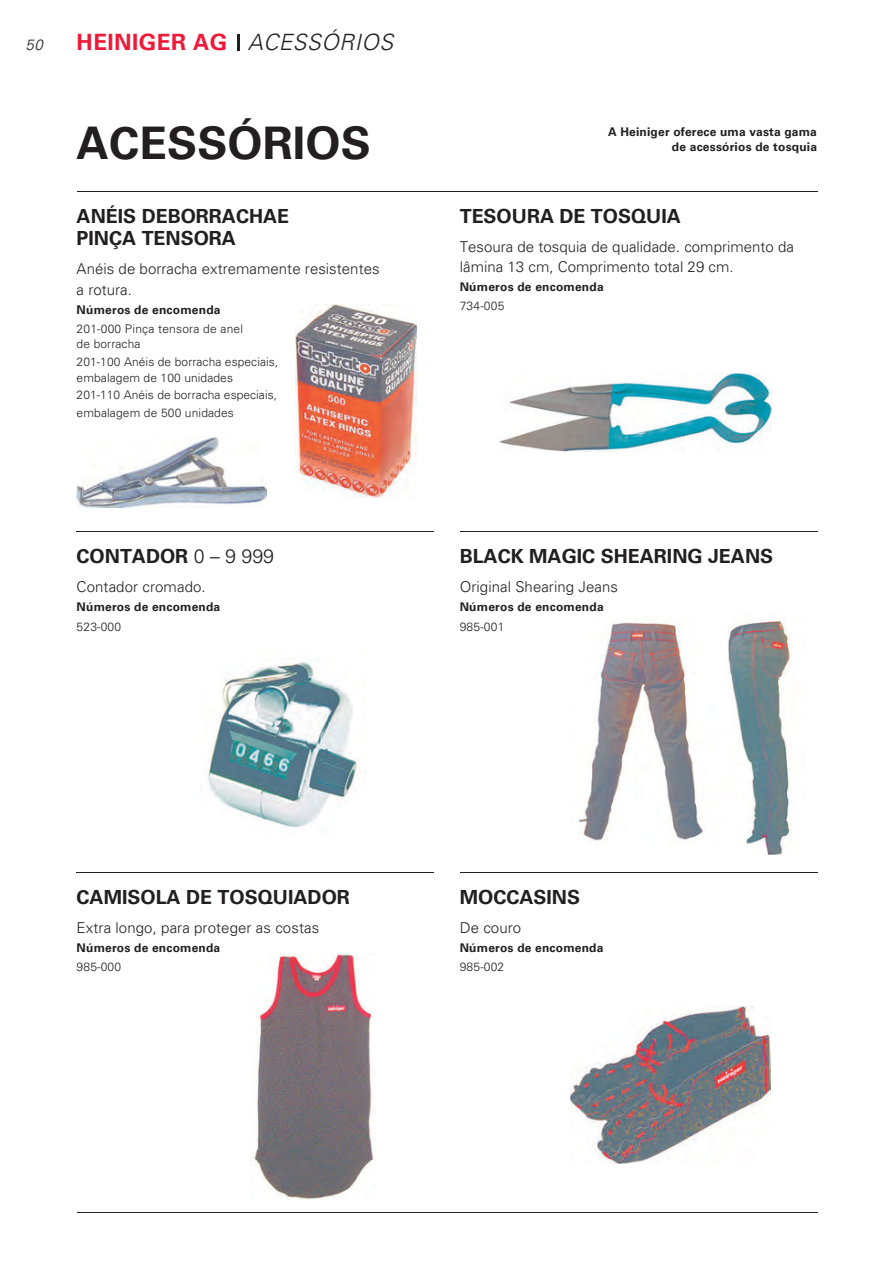
<style>
.page{position:relative;width:894px;height:1264px;background:#fff}
.page>*{position:absolute;margin:0;border:0;box-sizing:border-box;transform-origin:0 0}
.t1{font:700 45px "Univers LT Pro 65";letter-spacing:.005em;color:#231f20}
.t2{font:700 22.5px "Univers LT Pro 65";letter-spacing:.02em;color:#ed1a3a}
.t3{font:700 19.5px/22.5px "Univers LT Pro 65";color:#231f20}
.t4{font:300 15px/20.2px "Univers LT Pro 45";letter-spacing:.005em;color:#231f20}
.t5{font:italic 300 15px "Univers LT Pro 45";color:#231f20}
.t6{font:300 12px/17px "Univers LT Pro 45";letter-spacing:.01em;color:#231f20}
.t7{font:700 12px/15px "Univers LT Pro 65";letter-spacing:.015em;color:#231f20;text-align:right}
.s1{font-family:"Univers LT Pro 45";font-weight:300;font-style:italic;color:#231f20}
.s2{font-family:"Univers LT Pro 45";font-weight:300}
</style>
<div class="page">
<img style="left:76px;top:436px;width:190px;height:71px">
<img style="left:296px;top:305px;width:120px;height:192px">
<img style="left:499px;top:374px;width:271px;height:77px">
<hr style="left:77px;top:531px;width:357px;height:1px;background:#231f20">
<hr style="left:77px;top:872px;width:357px;height:1px;background:#231f20">
<hr style="left:77px;top:191px;width:740px;height:1px;background:#231f20">
<hr style="left:77px;top:1212px;width:740px;height:1px;background:#231f20">
<hr style="left:459px;top:531px;width:358px;height:1px;background:#231f20">
<hr style="left:459px;top:872px;width:358px;height:1px;background:#231f20">
<img style="left:728px;top:620px;width:63px;height:234px">
<img style="left:578px;top:622px;width:126px;height:222px">
<img style="left:250px;top:954px;width:124px;height:245px">
<img style="left:570px;top:1006px;width:200px;height:157px">
<img style="left:207px;top:662px;width:151px;height:166px">
<svg style="left:237px;top:34px;width:2px;height:16px"></svg>
<p class="t5" style="left:26px;top:39px;width:19px">50</p>
<h2 class="t2" style="left:77px;top:33px;width:318px">HEINIGER AG <span class="s1">ACESSÓRIOS</span></h2>
<h1 class="t1" style="left:77px;top:127px;width:295px">ACESSÓRIOS</h1>
<h3 class="t3" style="left:77px;top:207px;width:214px">ANÉIS DEBORRACHAE<br>PINÇA TENSORA</h3>
<p class="t4" style="left:77px;top:261px;width:304px">Anéis de borracha extremamente resistentes a rotura.</p>
<p class="t7" style="left:77px;top:303px;width:145px">Números de encomenda</p>
<p class="t6" style="left:77px;top:323px;width:168px;line-height:14.7px">201-000 Pinça tensora de anel de borracha</p>
<p class="t6" style="left:77px;top:354px;width:203px">201-100 Anéis de borracha especiais, embalagem de 100 unidades<br>201-110 Anéis de borracha especiais,</p>
<p class="t6" style="left:77px;top:406px;width:159px">embalagem de 500 unidades</p>
<h3 class="t3" style="left:77px;top:547px;width:199px">CONTADOR <span class="s2">0 – 9 999</span></h3>
<p class="t4" style="left:77px;top:578px;width:130px">Contador cromado.</p>
<p class="t7" style="left:77px;top:601px;width:145px">Números de encomenda</p>
<p class="t6" style="left:77px;top:619px;width:46px">523-000</p>
<p class="t7" style="left:608px;top:126px;width:210px">A Heiniger oferece uma vasta gama de acessórios de tosquia</p>
<h3 class="t3" style="left:459px;top:207px;width:223px">TESOURA DE TOSQUIA</h3>
<p class="t4" style="left:459px;top:238px;width:336px">Tesoura de tosquia de qualidade. comprimento da lâmina 13 cm, Comprimento total 29 cm.</p>
<p class="t7" style="left:459px;top:281px;width:145px">Números de encomenda</p>
<p class="t6" style="left:459px;top:299px;width:46px">734-005</p>
<h3 class="t3" style="left:459px;top:547px;width:315px">BLACK MAGIC SHEARING JEANS</h3>
<p class="t4" style="left:459px;top:578px;width:160px">Original Shearing Jeans</p>
<p class="t7" style="left:459px;top:601px;width:145px">Números de encomenda</p>
<p class="t6" style="left:459px;top:619px;width:46px">985-001</p>
<h3 class="t3" style="left:77px;top:887px;width:275px">CAMISOLA DE TOSQUIADOR</h3>
<h3 class="t3" style="left:459px;top:887px;width:122px">MOCCASINS</h3>
<p class="t4" style="left:77px;top:919px;width:244px">Extra longo, para proteger as costas</p>
<p class="t7" style="left:77px;top:941px;width:145px">Números de encomenda</p>
<p class="t6" style="left:77px;top:959px;width:46px">985-000</p>
<p class="t4" style="left:459px;top:919px;width:63px">De couro</p>
<p class="t7" style="left:459px;top:941px;width:145px">Números de encomenda</p>
<p class="t6" style="left:459px;top:959px;width:46px">985-002</p>
</div>
